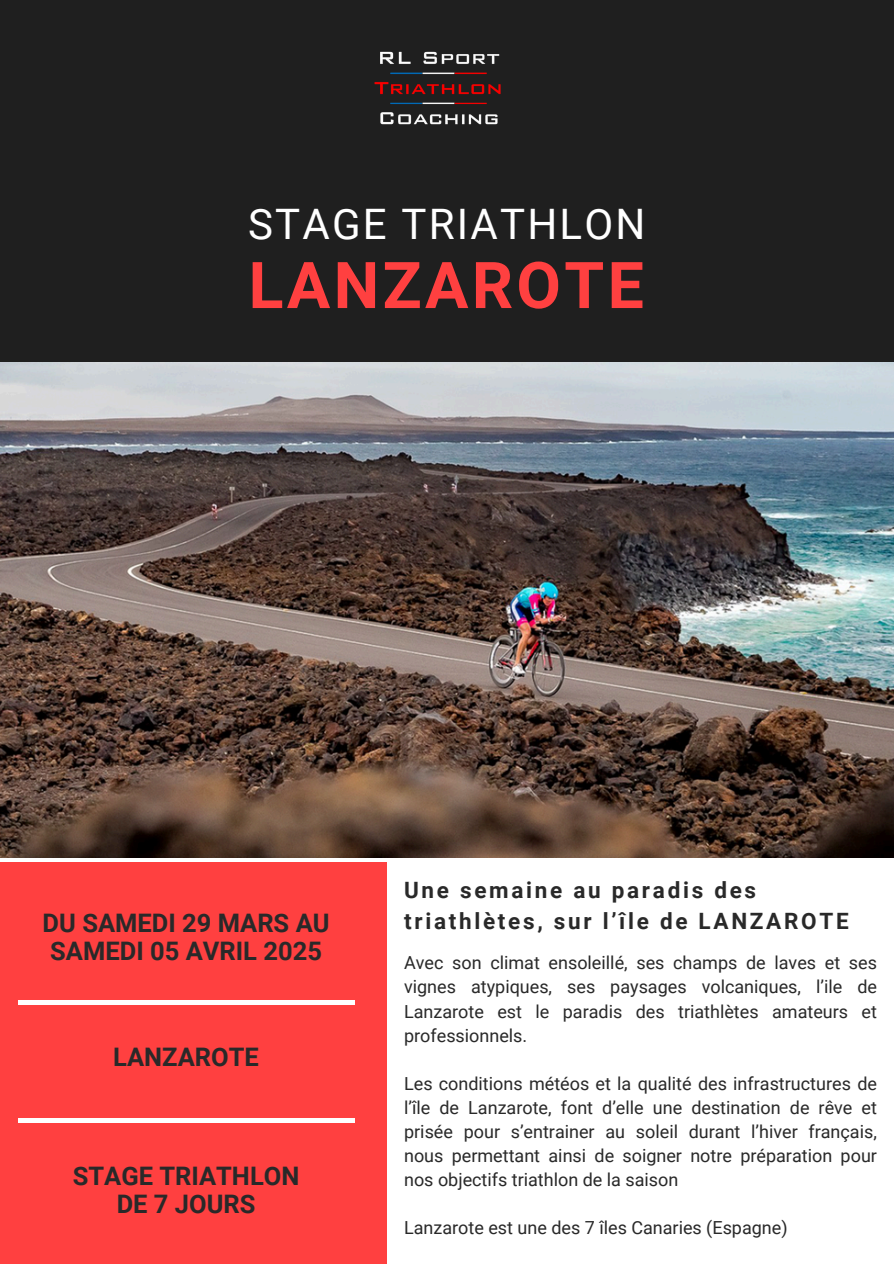
<style>
.page{position:relative;width:894px;height:1264px;background:#fff}
.page>*{position:absolute;margin:0;border:0;box-sizing:border-box;transform-origin:0 0}
.t1{font:700 64.5px "Roboto";letter-spacing:.055em;color:#ff4040}
.t2{font:42px "Roboto";letter-spacing:.055em;color:#fff}
.t3{font:700 25.5px/28.2px "Roboto";color:#292929}
.t4{font:700 22.5px/31.5px "Roboto";letter-spacing:.12em;color:#292929}
.t5{font:18px/24px "Roboto";color:#292929;text-align:justify}
</style>
<div class="page">
<div style="left:0;top:862px;width:386px;height:401px;background:#ff4040"></div>
<div style="left:0;top:42px;width:893px;height:321px;background:#1f1f1f"></div>
<div style="left:0;top:0;width:893px;height:82px;background:#1f1f1f"></div>
<hr style="left:18px;top:1000px;width:336px;height:4px;background:#fff">
<img style="left:374px;top:51px;width:127px;height:74px">
<hr style="left:18px;top:1118px;width:336px;height:4px;background:#fff">
<img style="left:0;top:363px;width:893px;height:494px">
<p class="t2" style="left:248px;top:200px;width:398px">STAGE TRIATHLON</p>
<p class="t1" style="left:248px;top:248px;width:396px">LANZAROTE</p>
<p class="t3" style="left:43px;top:909px;width:288px">DU SAMEDI 29 MARS AU<br>SAMEDI 05 AVRIL 2025</p>
<p class="t3" style="left:113px;top:1043px;width:147px">LANZAROTE</p>
<h2 class="t3" style="left:73px;top:1162px;width:228px;text-align:center">STAGE TRIATHLON<br>DE 7 JOURS</h2>
<p class="t4" style="left:404px;top:874px;width:446px">Une semaine au paradis des triathlètes, sur l’île de LANZAROTE</p>
<h1 class="t5" style="left:404px;top:951px;width:474px">Avec son climat ensoleillé, ses champs de laves et ses vignes atypiques, ses paysages volcaniques, l’ile de Lanzarote est le paradis des triathlètes amateurs et professionnels.</h1>
<p class="t5" style="left:404px;top:1071px;width:474px">Les conditions météos et la qualité des infrastructures de l’île de Lanzarote, font d’elle une destination de rêve et prisée pour s’entrainer au soleil durant l’hiver français, nous permettant ainsi de soigner notre préparation pour nos objectifs triathlon de la saison</p>
<p class="t5" style="left:404px;top:1215px;width:385px">Lanzarote est une des 7 îles Canaries (Espagne)</p>
</div>
